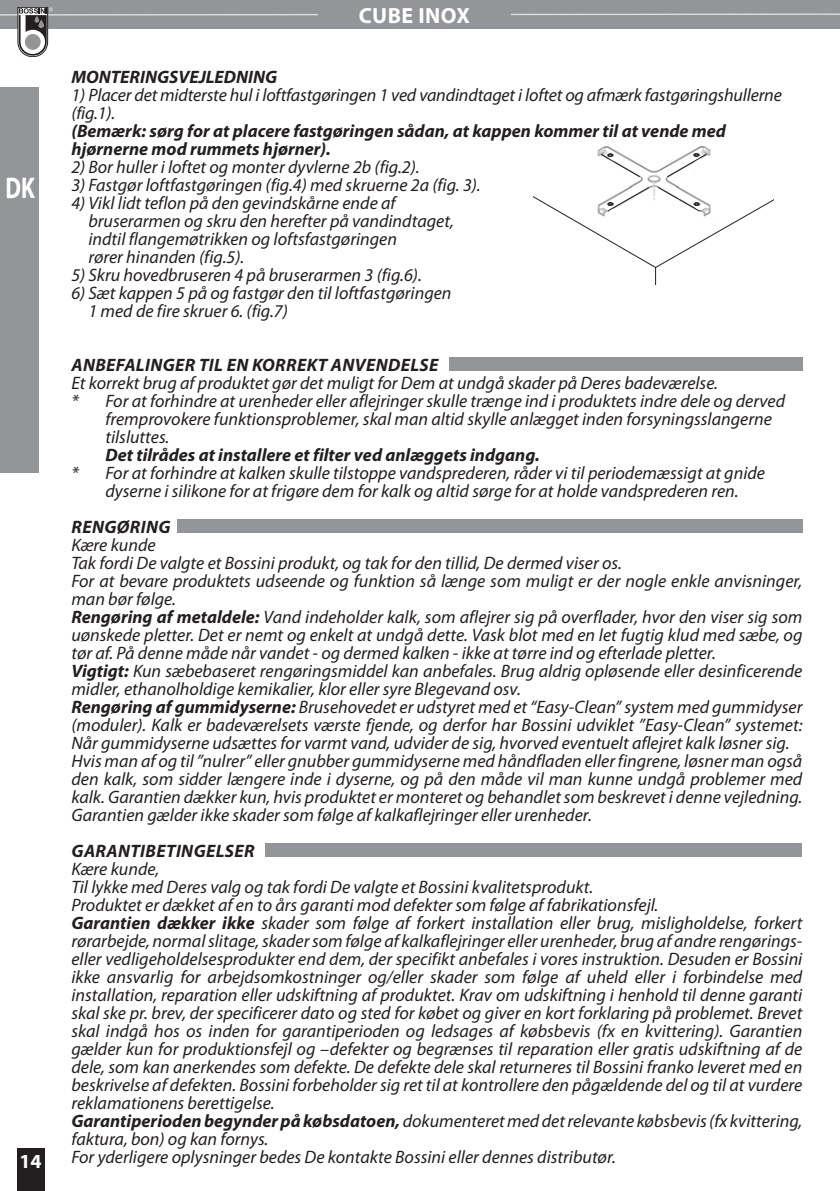
<style>
.page{position:relative;width:840px;height:1191px;background:#fff}
.page>*{position:absolute;margin:0;border:0;box-sizing:border-box;transform-origin:0 0}
.t1{font:700 30px "Myriad Pro";color:#fff;scale:.75 1}
.t2{font:700 22px "Myriad Pro";letter-spacing:.02em;color:#fff}
.t3{font:700 20px "Myriad Pro";color:#fff}
.t4{font:italic 18px/18px "Myriad Pro";color:#231f20}
.t5{font:italic 700 18px/18px "Myriad Pro";color:#231f20}
.t6{font:italic 700 18px "Myriad Pro";letter-spacing:.02em;color:#231f20}
.s1{font-weight:700}
</style>
<div class="page">
<div style="left:17px;top:1148px;width:28px;height:43px;background:#231f20"></div>
<div style="left:0;top:0;width:839px;height:28px;background:#939598"></div>
<svg style="left:0;top:7px;width:839px;height:50px"></svg>
<div style="left:317px;top:1px;width:193px;height:27px;background:#939598"></div>
<div style="left:448px;top:357px;width:354px;height:13px;background:#939598"></div>
<div style="left:177px;top:519px;width:625px;height:13px;background:#939598"></div>
<div style="left:265px;top:843px;width:537px;height:13px;background:#939598"></div>
<img style="left:597px;top:146px;width:114px;height:41px">
<svg style="left:600px;top:154px;width:40px;height:23px"></svg>
<svg style="left:666px;top:153px;width:40px;height:24px"></svg>
<svg style="left:533px;top:187px;width:240px;height:98px"></svg>
<div style="left:0;top:88px;width:39px;height:385px;background:#939598"></div>
<h1 class="t1" style="left:6px;top:177px;width:41px">DK</h1>
<p class="t3" style="left:20px;top:1154px;width:24px">14</p>
<p class="t2" style="left:358px;top:7px;width:113px">CUBE INOX</p>
<p class="t5" style="left:71px;top:69px;width:207px">MONTERINGSVEJLEDNING</p>
<p class="t4" style="left:71px;top:87px;width:711px">1) Placer det midterste hul i loftfastgøringen 1 ved vandindtaget i loftet og afmærk fastgøringshullerne (fig.1).</p>
<p class="t5" style="left:71px;top:123px;width:655px">(Bemærk: sørg for at placere fastgøringen sådan, at kappen kommer til at vende med hjørnerne mod rummets hjørner).</p>
<p class="t4" style="left:71px;top:159px;width:349px">2) Bor huller i loftet og monter dyvlerne 2b (fig.2).</p>
<p class="t4" style="left:71px;top:177px;width:410px">3) Fastgør loftfastgøringen (fig.4) med skruerne 2a (fig. 3).</p>
<p class="t4" style="left:88px;top:195px;width:367px;text-indent:-17px">4) Vikl lidt teflon på den gevindskårne ende af bruserarmen og skru den herefter på vandindtaget, indtil flangemøtrikken og loftsfastgøringen<br>rører hinanden (fig.5).</p>
<p class="t4" style="left:71px;top:267px;width:352px">5) Skru hovedbruseren 4 på bruserarmen 3 (fig.6).</p>
<p class="t4" style="left:88px;top:285px;width:364px;text-indent:-17px">6) Sæt kappen 5 på og fastgør den til loftfastgøringen<br>1 med de fire skruer 6. (fig.7)</p>
<p class="t6" style="left:72px;top:358px;width:368px">ANBEFALINGER TIL EN KORREKT ANVENDELSE</p>
<p class="t4" style="left:71px;top:375px;width:647px">Et korrekt brug af produktet gør det muligt for Dem at undgå skader på Deres badeværelse.</p>
<p class="t4" style="left:71px;top:393px;width:714px">* For at forhindre at urenheder eller aflejringer skulle trænge ind i produktets indre dele og derved</p>
<p class="t4" style="left:105px;top:411px;width:667px">fremprovokere funktionsproblemer, skal man altid skylle anlægget inden forsyningsslangerne</p>
<p class="t4" style="left:105px;top:429px;width:65px">tilsluttes.</p>
<p class="t5" style="left:105px;top:447px;width:435px">Det tilrådes at installere et filter ved anlæggets indgang.</p>
<p class="t4" style="left:71px;top:465px;width:694px;text-align:center">* For at forhindre at kalken skulle tilstoppe vandsprederen, råder vi til periodemæssigt at gnide dyserne i silikone for at frigøre dem for kalk og altid sørge for at holde vandsprederen ren.</p>
<p class="t6" style="left:72px;top:520px;width:100px">RENGØRING</p>
<p class="t4" style="left:71px;top:537px;width:732px">Kære kunde<br>Tak fordi De valgte et Bossini produkt, og tak for den tillid, De dermed viser os.<br>For at bevare produktets udseende og funktion så længe som muligt er der nogle enkle anvisninger, man bør følge.<br><span class="s1">Rengøring af metaldele:</span> Vand indeholder kalk, som aflejrer sig på overflader, hvor den viser sig som uønskede pletter. Det er nemt og enkelt at undgå dette. Vask blot med en let fugtig klud med sæbe, og tør af. På denne måde når vandet - og dermed kalken - ikke at tørre ind og efterlade pletter.<br><span class="s1">Vigtigt:</span> Kun sæbebaseret rengøringsmiddel kan anbefales. Brug aldrig opløsende eller desinficerende midler, ethanolholdige kemikalier, klor eller syre Blegevand osv.<br><span class="s1">Rengøring af gummidyserne:</span> Brusehovedet er udstyret med et “Easy-Clean” system med gummidyser (moduler). Kalk er badeværelsets værste fjende, og derfor har Bossini udviklet ”Easy-Clean” systemet:<br>Når gummidyserne udsættes for varmt vand, udvider de sig, hvorved eventuelt aflejret kalk løsner sig.<br>Hvis man af og til ”nulrer” eller gnubber gummidyserne med håndfladen eller fingrene, løsner man også den kalk, som sidder længere inde i dyserne, og på den måde vil man kunne undgå problemer med kalk. Garantien dækker kun, hvis produktet er monteret og behandlet som beskrevet i denne vejledning.<br>Garantien gælder ikke skader som følge af kalkaflejringer eller urenheder.</p>
<p class="t6" style="left:72px;top:844px;width:184px">GARANTIBETINGELSER</p>
<p class="t4" style="left:71px;top:861px;width:732px">Kære kunde,<br>Til lykke med Deres valg og tak fordi De valgte et Bossini kvalitetsprodukt.<br>Produktet er dækket af en to års garanti mod defekter som følge af fabrikationsfejl.<br><span class="s1">Garantien dækker ikke</span> skader som følge af forkert installation eller brug, misligholdelse, forkert rørarbejde, normal slitage, skader som følge af kalkaflejringer eller urenheder, brug af andre rengørings&shy;eller vedligeholdelsesprodukter end dem, der specifikt anbefales i vores instruktion. Desuden er Bossini ikke ansvarlig for arbejdsomkostninger og/eller skader som følge af uheld eller i forbindelse med installation, reparation eller udskiftning af produktet. Krav om udskiftning i henhold til denne garanti skal ske pr. brev, der specificerer dato og sted for købet og giver en kort forklaring på problemet. Brevet skal indgå hos os inden for garantiperioden og ledsages af købsbevis (fx en kvittering). Garantien gælder kun for produktionsfejl og –defekter og begrænses til reparation eller gratis udskiftning af de dele, som kan anerkendes som defekte. De defekte dele skal returneres til Bossini franko leveret med en beskrivelse af defekten. Bossini forbeholder sig ret til at kontrollere den pågældende del og til at vurdere reklamationens berettigelse.<br><span class="s1">Garantiperioden begynder på købsdatoen,</span> dokumenteret med det relevante købsbevis (fx kvittering, faktura, bon) og kan fornys.<br>For yderligere oplysninger bedes De kontakte Bossini eller dennes distributør.</p>
</div>
